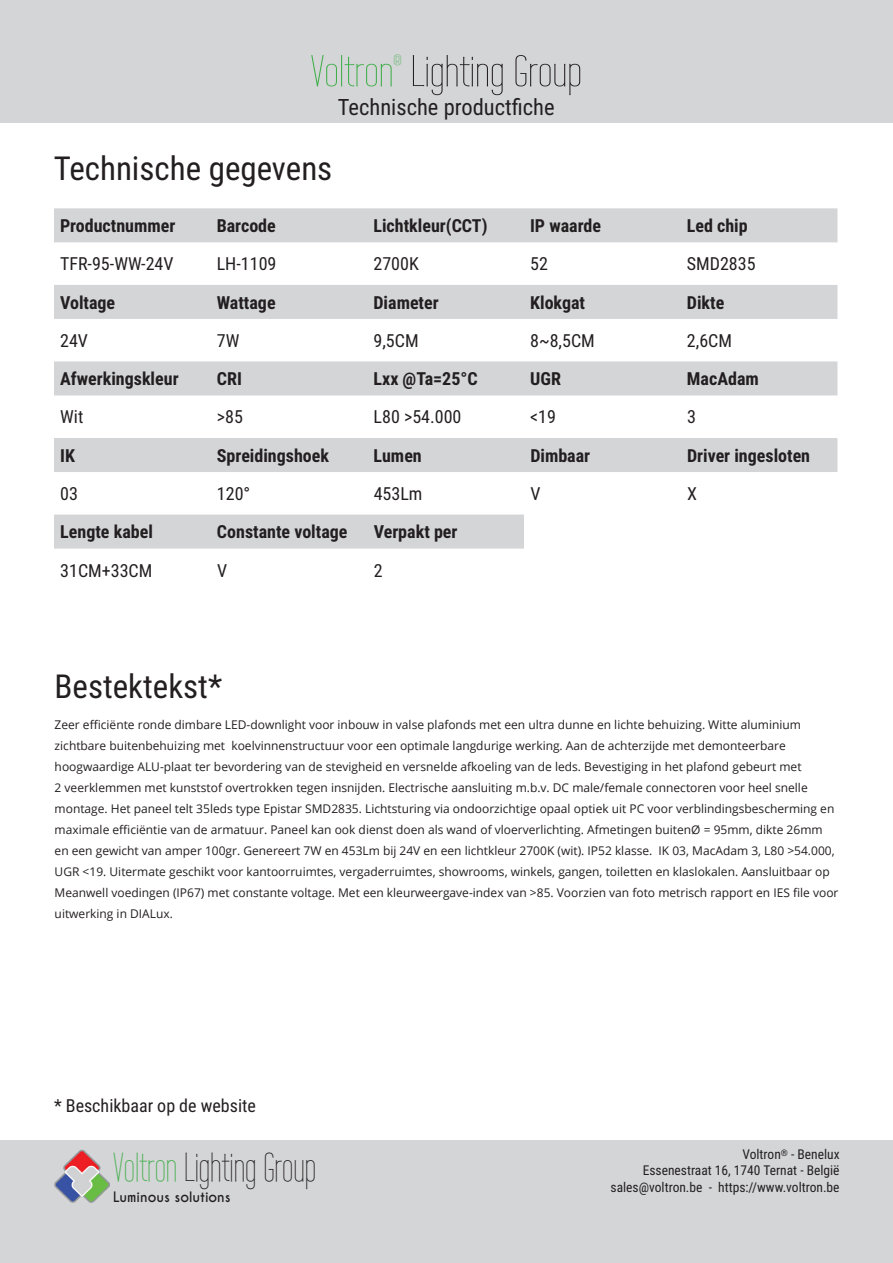
<style>
.page{position:relative;width:893px;height:1263px;background:#fff}
.page>*{position:absolute;margin:0;border:0;box-sizing:border-box;transform-origin:0 0}
.t1{font:43.5px "Wire One";color:#231f20;scale:1.2 1}
.t2{font:40.5px "Wire One";color:#231f20}
.t3{font:33px "Roboto Condensed";color:#231f20}
.t4{font:22.5px "Roboto Condensed";color:#231f20}
.t5{font:700 18px "Roboto Condensed";color:#231f20}
.t6{font:18px "Roboto Condensed";color:#231f20}
.t7{font:15px "Wire One";color:#40ae49;scale:1.2 1}
.t8{font:13.5px/16.5px "Roboto Condensed";color:#231f20;text-align:right}
.t9{font:700 13.5px "Caviar Dreams";color:#231f20}
.t10{font:12px/21px "Open Sans";color:#231f20}
.s1{color:#40ae49}
</style>
<div class="page">
<div style="left:0;top:1141px;width:893px;height:122px;background:#d4d5d7"></div>
<img style="left:55px;top:1150px;width:54px;height:53px">
<div style="left:0;top:0;width:893px;height:122px;background:#d4d5d7"></div>
<div style="left:54px;top:208px;width:783px;height:34px;background:#d4d5d7"></div>
<svg style="left:54px;top:285px;width:783px;height:264px"></svg>
<svg style="left:524px;top:514px;width:313px;height:35px"></svg>
<p class="t7" style="left:394px;top:52px;width:8px">®</p>
<h3 class="t4" style="left:338px;top:91px;width:218px">Technische productfiche</h3>
<h1 class="t1" style="left:311px;top:47px;width:228px"><span class="s1">Voltron</span> Lighting Group</h1>
<h3 class="t3" style="left:54px;top:145px;width:280px">Technische gegevens</h3>
<h3 class="t5" style="left:60px;top:213px;width:117px">Productnummer</h3>
<h3 class="t5" style="left:217px;top:213px;width:61px">Barcode</h3>
<h3 class="t5" style="left:373px;top:213px;width:116px">Lichtkleur(CCT)</h3>
<h3 class="t5" style="left:530px;top:213px;width:72px">IP waarde</h3>
<h3 class="t5" style="left:687px;top:213px;width:62px">Led chip</h3>
<h3 class="t6" style="left:60px;top:251px;width:115px">TFR-95-WW-24V</h3>
<h3 class="t6" style="left:217px;top:251px;width:61px">LH-1109</h3>
<h3 class="t6" style="left:373px;top:251px;width:47px">2700K</h3>
<h3 class="t6" style="left:530px;top:251px;width:19px">52</h3>
<h3 class="t6" style="left:687px;top:251px;width:70px">SMD2835</h3>
<h3 class="t5" style="left:60px;top:290px;width:57px">Voltage</h3>
<h3 class="t5" style="left:217px;top:290px;width:60px">Wattage</h3>
<h3 class="t5" style="left:373px;top:290px;width:67px">Diameter</h3>
<h3 class="t5" style="left:530px;top:290px;width:56px">Klokgat</h3>
<h3 class="t5" style="left:687px;top:290px;width:39px">Dikte</h3>
<h3 class="t6" style="left:60px;top:328px;width:29px">24V</h3>
<h3 class="t6" style="left:217px;top:328px;width:24px">7W</h3>
<h3 class="t6" style="left:373px;top:328px;width:47px">9,5CM</h3>
<h3 class="t6" style="left:530px;top:328px;width:66px">8~8,5CM</h3>
<h3 class="t6" style="left:687px;top:328px;width:47px">2,6CM</h3>
<h3 class="t5" style="left:60px;top:366px;width:120px">Afwerkingskleur</h3>
<h3 class="t5" style="left:217px;top:366px;width:27px">CRI</h3>
<h3 class="t5" style="left:374px;top:366px;width:106px">Lxx @Ta=25°C</h3>
<h3 class="t5" style="left:530px;top:366px;width:32px">UGR</h3>
<h3 class="t5" style="left:687px;top:366px;width:73px">MacAdam</h3>
<h3 class="t6" style="left:60px;top:404px;width:25px">Wit</h3>
<h3 class="t6" style="left:217px;top:404px;width:28px">&gt;85</h3>
<h3 class="t6" style="left:374px;top:404px;width:89px">L80 &gt;54.000</h3>
<h3 class="t6" style="left:530px;top:404px;width:27px">&lt;19</h3>
<h3 class="t6" style="left:687px;top:404px;width:10px">3</h3>
<h3 class="t5" style="left:60px;top:443px;width:16px">IK</h3>
<h3 class="t5" style="left:217px;top:443px;width:114px">Spreidingshoek</h3>
<h3 class="t5" style="left:374px;top:443px;width:50px">Lumen</h3>
<h3 class="t5" style="left:530px;top:443px;width:61px">Dimbaar</h3>
<h3 class="t5" style="left:687px;top:443px;width:125px">Driver ingesloten</h3>
<h3 class="t6" style="left:60px;top:481px;width:19px">03</h3>
<h3 class="t6" style="left:217px;top:481px;width:35px">120°</h3>
<h3 class="t6" style="left:374px;top:481px;width:50px">453Lm</h3>
<h3 class="t6" style="left:530px;top:481px;width:12px">V</h3>
<h3 class="t6" style="left:687px;top:481px;width:11px">X</h3>
<h3 class="t5" style="left:60px;top:519px;width:94px">Lengte kabel</h3>
<h3 class="t5" style="left:217px;top:519px;width:132px">Constante voltage</h3>
<h3 class="t5" style="left:374px;top:519px;width:85px">Verpakt per</h3>
<h3 class="t6" style="left:60px;top:558px;width:94px">31CM+33CM</h3>
<h3 class="t6" style="left:217px;top:558px;width:12px">V</h3>
<h3 class="t6" style="left:374px;top:558px;width:10px">2</h3>
<h3 class="t3" style="left:55px;top:663px;width:169px">Bestektekst*</h3>
<p class="t10" style="left:55px;top:714px;width:785px">Zeer efficiënte ronde dimbare LED-downlight voor inbouw in valse plafonds met een ultra dunne en lichte behuizing. Witte aluminium zichtbare buitenbehuizing met koelvinnenstructuur voor een optimale langdurige werking. Aan de achterzijde met demonteerbare hoogwaardige ALU-plaat ter bevordering van de stevigheid en versnelde afkoeling van de leds. Bevestiging in het plafond gebeurt met<br>2 veerklemmen met kunststof overtrokken tegen insnijden. Electrische aansluiting m.b.v. DC male/female connectoren voor heel snelle montage. Het paneel telt 35leds type Epistar SMD2835. Lichtsturing via ondoorzichtige opaal optiek uit PC voor verblindingsbescherming en maximale efficiëntie van de armatuur. Paneel kan ook dienst doen als wand of vloerverlichting. Afmetingen buitenØ = 95mm, dikte 26mm en een gewicht van amper 100gr. Genereert 7W en 453Lm bij 24V en een lichtkleur 2700K (wit). IP52 klasse. IK 03, MacAdam 3, L80 &gt;54.000, UGR &lt;19. Uitermate geschikt voor kantoorruimtes, vergaderruimtes, showrooms, winkels, gangen, toiletten en klaslokalen. Aansluitbaar op Meanwell voedingen (IP67) met constante voltage. Met een kleurweergave-index van &gt;85. Voorzien van foto metrisch rapport en IES file voor uitwerking in DIALux.</p>
<h3 class="t6" style="left:54px;top:1093px;width:203px">* Beschikbaar op de website</h3>
<h2 class="t2" style="left:113px;top:1145px;width:204px"><span class="s1">Voltron</span> Lighting Group</h2>
<p class="t9" style="left:113px;top:1189px;width:119px">Luminous solutions</p>
<p class="t8" style="left:611px;top:1145px;width:231px">Voltron<sup>®</sup> - Benelux<br>Essenestraat 16, 1740 Ternat - België sales@voltron.be - https://www.voltron.be</p>
</div>
